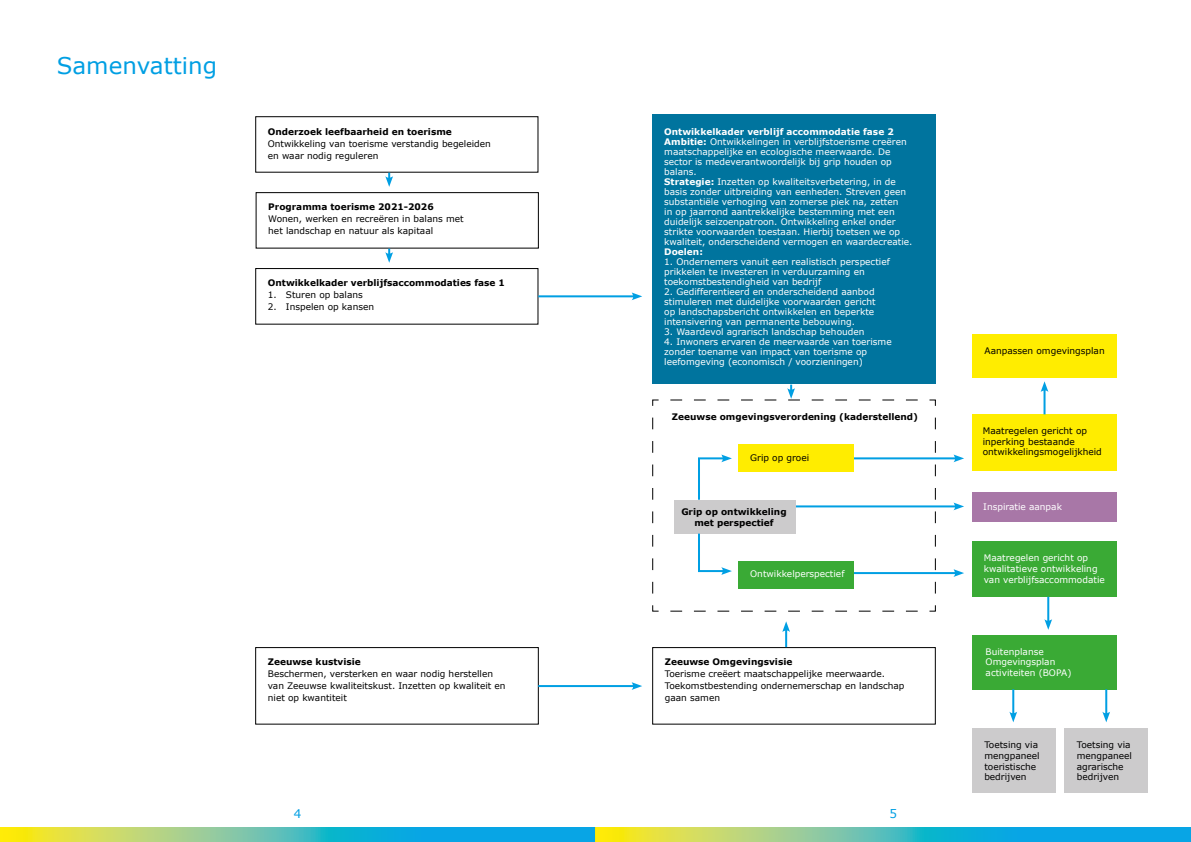
<style>
.page{position:relative;width:1191px;height:842px;background:#fff}
.page>*{position:absolute;margin:0;border:0;box-sizing:border-box;transform-origin:0 0}
.t1{font:23px "Verdana";color:#009fe3}
.t2{font:12px "Verdana";color:#009fe3}
.t3{font:9px/10px "Verdana";color:#fff}
.t4{font:9px/10.8px "Verdana";color:#000}
.t5{font:700 9px/10.8px "Verdana";color:#000;text-align:center}
.t6{font:700 9px "Verdana";color:#fff}
.s1{font-weight:700}
</style>
<div class="page">
<svg style="left:0;top:828px;width:595px;height:14px"></svg>
<svg style="left:595px;top:828px;width:596px;height:14px"></svg>
<div style="left:255px;top:116px;width:283px;height:57px;border:1px solid #000"></div>
<div style="left:256px;top:192px;width:283px;height:57px;border:1px solid #000"></div>
<div style="left:255px;top:647px;width:284px;height:78px;border:1px solid #000"></div>
<div style="left:652px;top:647px;width:283px;height:78px;border:1px solid #000"></div>
<svg style="left:652px;top:399px;width:284px;height:213px"></svg>
<div style="left:255px;top:268px;width:283px;height:57px;border:1px solid #000"></div>
<div style="left:652px;top:114px;width:284px;height:269px;background:#00749e"></div>
<div style="left:972px;top:542px;width:144px;height:55px;background:#3aaa35"></div>
<div style="left:1064px;top:729px;width:83px;height:64px;background:#cccbcc"></div>
<div style="left:972px;top:414px;width:144px;height:57px;background:#ffed00"></div>
<div style="left:972px;top:335px;width:144px;height:43px;background:#ffed00"></div>
<div style="left:972px;top:492px;width:144px;height:29px;background:#a877a7"></div>
<div style="left:972px;top:635px;width:145px;height:54px;background:#3aaa35"></div>
<div style="left:972px;top:729px;width:83px;height:64px;background:#cccbcc"></div>
<div style="left:675px;top:500px;width:121px;height:34px;background:#cccbcc"></div>
<div style="left:739px;top:444px;width:115px;height:28px;background:#ffed00"></div>
<div style="left:739px;top:561px;width:115px;height:28px;background:#3aaa35"></div>
<svg style="left:385px;top:173px;width:8px;height:14px"></svg>
<svg style="left:385px;top:249px;width:8px;height:14px"></svg>
<svg style="left:664px;top:385px;width:253px;height:15px"></svg>
<hr style="left:538px;top:295px;width:97px;height:2px;background:#009fe3">
<svg style="left:631px;top:292px;width:11px;height:8px"></svg>
<hr style="left:1043px;top:388px;width:2px;height:26px;background:#009fe3">
<svg style="left:1040px;top:381px;width:8px;height:11px"></svg>
<hr style="left:1047px;top:597px;width:2px;height:26px;background:#009fe3">
<svg style="left:1044px;top:619px;width:8px;height:11px"></svg>
<hr style="left:1012px;top:689px;width:2px;height:26px;background:#009fe3">
<svg style="left:1009px;top:712px;width:8px;height:10px"></svg>
<hr style="left:1105px;top:689px;width:2px;height:26px;background:#009fe3">
<svg style="left:1102px;top:712px;width:8px;height:10px"></svg>
<hr style="left:538px;top:685px;width:97px;height:2px;background:#009fe3">
<svg style="left:631px;top:682px;width:11px;height:8px"></svg>
<hr style="left:854px;top:457px;width:103px;height:2px;background:#009fe3">
<svg style="left:953px;top:454px;width:11px;height:8px"></svg>
<hr style="left:796px;top:505px;width:161px;height:2px;background:#009fe3">
<svg style="left:953px;top:502px;width:11px;height:8px"></svg>
<hr style="left:854px;top:572px;width:103px;height:2px;background:#009fe3">
<svg style="left:953px;top:569px;width:11px;height:8px"></svg>
<svg style="left:782px;top:621px;width:8px;height:26px"></svg>
<svg style="left:697px;top:454px;width:35px;height:46px"></svg>
<svg style="left:697px;top:533px;width:35px;height:42px"></svg>
<h1 class="t1" style="left:57px;top:51px;width:162px">Samenvatting</h1>
<p class="t5" style="left:268px;top:126px;width:186px">Onderzoek leefbaarheid en toerisme</p>
<p class="t4" style="left:268px;top:138px;width:225px;line-height:12px">Ontwikkeling van toerisme verstandig begeleiden en waar nodig reguleren</p>
<p class="t5" style="left:268px;top:201px;width:167px">Programma toerisme 2021-2026</p>
<p class="t4" style="left:268px;top:213px;width:197px;line-height:12px">Wonen, werken en recreëren in balans met het landschap en natuur als kapitaal</p>
<p class="t5" style="left:268px;top:277px;width:239px">Ontwikkelkader verblijfsaccommodaties fase 1</p>
<p class="t4" style="left:268px;top:289px;width:96px">1. Sturen op balans</p>
<p class="t4" style="left:268px;top:301px;width:108px">2. Inspelen op kansen</p>
<p class="t5" style="left:268px;top:656px;width:94px">Zeeuwse kustvisie</p>
<p class="t4" style="left:268px;top:668px;width:239px;line-height:12px">Beschermen, versterken en waar nodig herstellen van Zeeuwse kwaliteitskust. Inzetten op kwaliteit en niet op kwantiteit</p>
<p class="t3" style="left:664px;top:127px;width:250px"><span class="s1">Ontwikkelkader verblijf accommodatie fase 2<br>Ambitie:</span> Ontwikkelingen in verblijfstoerisme creëren maatschappelijke en ecologische meerwaarde. De sector is medeverantwoordelijk bij grip houden op balans.<br><span class="s1">Strategie:</span> Inzetten op kwaliteitsverbetering, in de basis zonder uitbreiding van eenheden. Streven geen substantiële verhoging van zomerse piek na, zetten<br>in op jaarrond aantrekkelijke bestemming met een duidelijk seizoenpatroon. Ontwikkeling enkel onder strikte voorwaarden toestaan. Hierbij toetsen we op kwaliteit, onderscheidend vermogen en waardecreatie.</p>
<p class="t6" style="left:664px;top:245px;width:40px">Doelen:</p>
<p class="t3" style="left:664px;top:257px;width:227px">1. Ondernemers vanuit een realistisch perspectief prikkelen te investeren in verduurzaming en toekomstbestendigheid van bedrijf</p>
<p class="t3" style="left:664px;top:287px;width:213px">2. Gedifferentieerd en onderscheidend aanbod stimuleren met duidelijke voorwaarden gericht op landschapsbericht ontwikkelen en beperkte intensivering van permanente bebouwing.</p>
<p class="t3" style="left:664px;top:327px;width:202px">3. Waardevol agrarisch landschap behouden</p>
<p class="t3" style="left:664px;top:337px;width:229px">4. Inwoners ervaren de meerwaarde van toerisme zonder toename van impact van toerisme op leefomgeving (economisch / voorzieningen)</p>
<p class="t5" style="left:672px;top:411px;width:248px">Zeeuwse omgevingsverordening (kaderstellend)</p>
<p class="t4" style="left:750px;top:452px;width:61px">Grip op groei</p>
<p class="t5" style="left:681px;top:506px;width:107px">Grip op ontwikkeling met perspectief</p>
<p class="t3" style="left:750px;top:569px;width:96px">Ontwikkelperspectief</p>
<p class="t5" style="left:665px;top:656px;width:129px">Zeeuwse Omgevingsvisie</p>
<p class="t4" style="left:665px;top:668px;width:241px;line-height:12px">Toerisme creëert maatschappelijke meerwaarde.<br>Toekomstbestending ondernemerschap en landschap gaan samen</p>
<h2 class="t2" style="left:294px;top:806px;width:9px">4</h2>
<h2 class="t2" style="left:889px;top:806px;width:9px">5</h2>
<p class="t4" style="left:984px;top:345px;width:122px">Aanpassen omgevingsplan</p>
<p class="t4" style="left:982px;top:425px;width:121px">Maatregelen gericht op inperking bestaande ontwikkelingsmogelijkheid</p>
<p class="t3" style="left:983px;top:502px;width:80px">Inspiratie aanpak</p>
<p class="t3" style="left:983px;top:552px;width:122px;line-height:10.8px">Maatregelen gericht op kwalitatieve ontwikkeling van verblijfsaccommodatie</p>
<p class="t3" style="left:985px;top:646px;width:87px;line-height:10.8px">Buitenplanse<br>Omgevingsplan activiteiten (BOPA)</p>
<p class="t4" style="left:984px;top:739px;width:57px">Toetsing via mengpaneel toeristische bedrijven</p>
<p class="t4" style="left:1076px;top:739px;width:57px">Toetsing via mengpaneel agrarische bedrijven</p>
</div>
